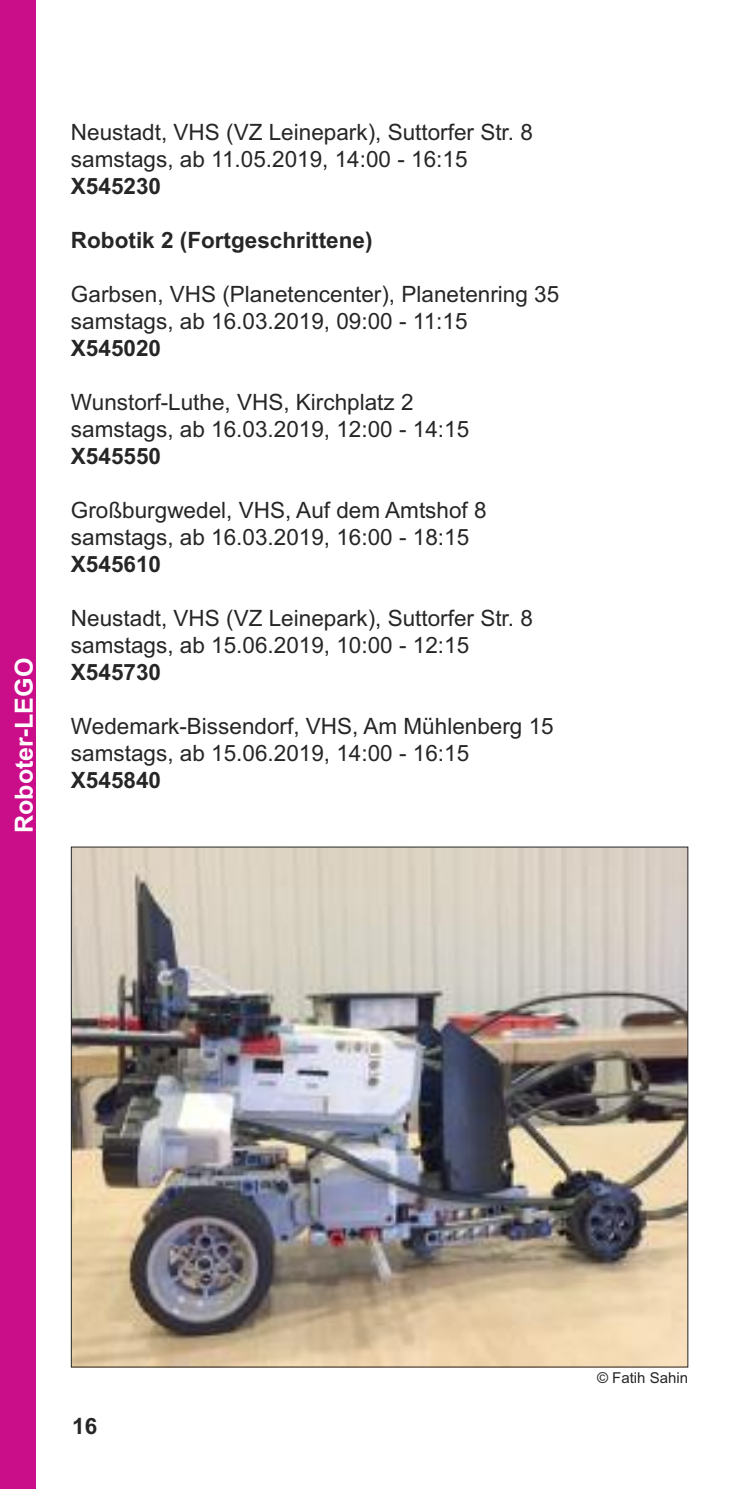
<style>
.page{position:relative;width:745px;height:1489px;background:#fff}
.page>*{position:absolute;margin:0;border:0;box-sizing:border-box;transform-origin:0 0}
.t1{font:700 25px "Arial";color:#fff}
.t2{font:22.5px/27px "Arial";color:#272627}
.t3{font:700 22.5px "Arial";color:#272627}
.t4{font:15px "Arial";color:#272627}
</style>
<div class="page">
<div style="left:0;top:0;width:35px;height:1488px;background:#ca0d89"></div>
<img style="left:73px;top:848px;width:612px;height:517px">
<p class="t1" style="left:9px;top:833px;width:176px;rotate:-90deg">Roboter-LEGO</p>
<p class="t2" style="left:71px;top:118px;width:463px">Neustadt, VHS (VZ Leinepark), Suttorfer Str. 8 samstags, ab 11.05.2019, 14:00 - 16:15</p>
<p class="t3" style="left:71px;top:173px;width:92px">X545230</p>
<p class="t3" style="left:71px;top:227px;width:303px">Robotik 2 (Fortgeschrittene)</p>
<p class="t2" style="left:71px;top:280px;width:489px">Garbsen, VHS (Planetencenter), Planetenring 35 samstags, ab 16.03.2019, 09:00 - 11:15</p>
<p class="t3" style="left:71px;top:335px;width:92px">X545020</p>
<p class="t2" style="left:71px;top:388px;width:399px">Wunstorf-Luthe, VHS, Kirchplatz 2 samstags, ab 16.03.2019, 12:00 - 14:15</p>
<p class="t3" style="left:71px;top:443px;width:92px">X545550</p>
<p class="t2" style="left:71px;top:496px;width:417px">Großburgwedel, VHS, Auf dem Amtshof 8 samstags, ab 16.03.2019, 16:00 - 18:15</p>
<p class="t3" style="left:71px;top:551px;width:92px">X545610</p>
<p class="t2" style="left:71px;top:604px;width:463px">Neustadt, VHS (VZ Leinepark), Suttorfer Str. 8 samstags, ab 15.06.2019, 10:00 - 12:15</p>
<p class="t3" style="left:71px;top:659px;width:92px">X545730</p>
<p class="t2" style="left:71px;top:712px;width:484px">Wedemark-Bissendorf, VHS, Am Mühlenberg 15 samstags, ab 15.06.2019, 14:00 - 16:15</p>
<p class="t3" style="left:71px;top:767px;width:92px">X545840</p>
<p class="t3" style="left:72px;top:1413px;width:27px">16</p>
<p class="t4" style="left:596px;top:1369px;width:93px">© Fatih Sahin</p>
</div>
